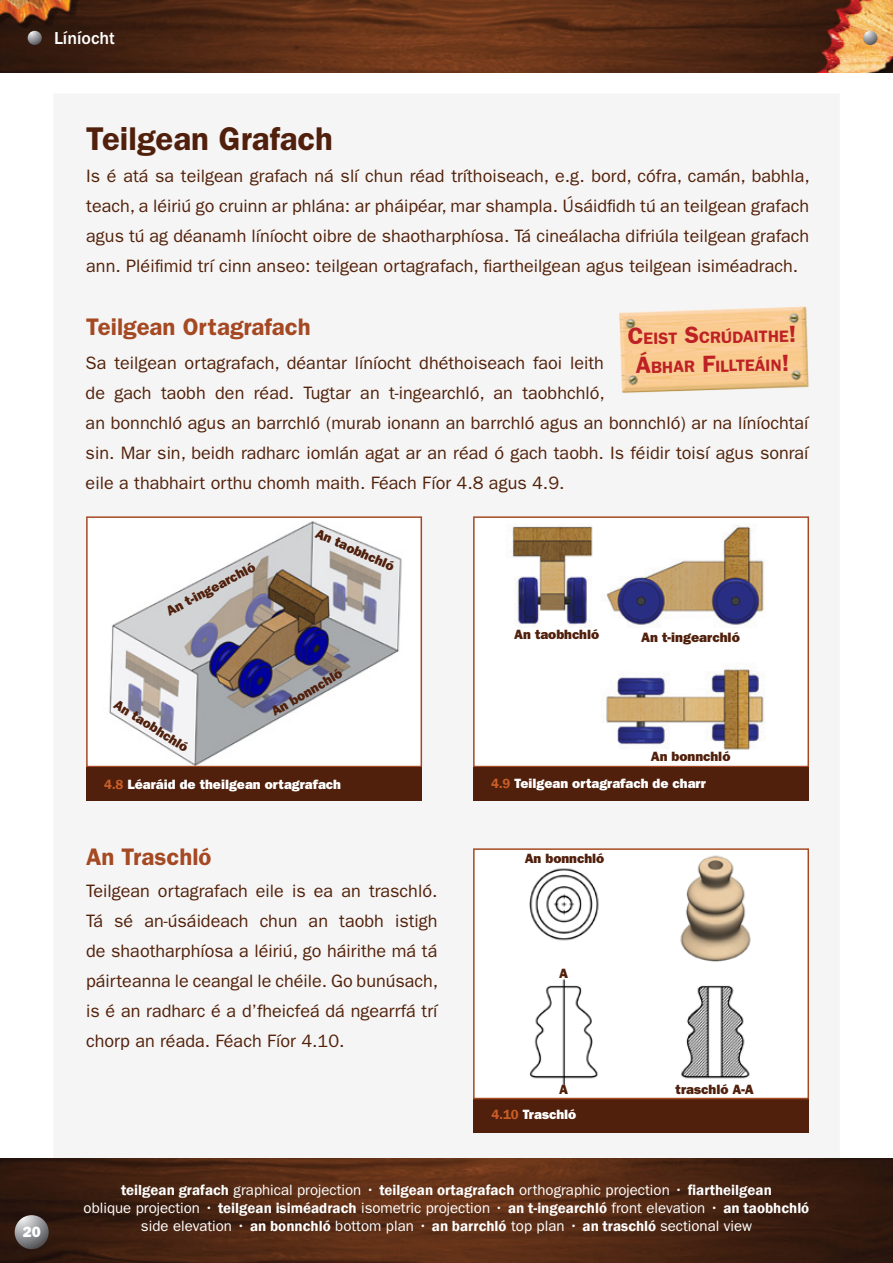
<style>
.page{position:relative;width:893px;height:1263px;background:#fff}
.page>*{position:absolute;margin:0;border:0;box-sizing:border-box;transform-origin:0 0}
.Section_Heading{font:600 33px "ITC Franklin Gothic Std";color:#50200c}
.Ceannteideal_2{font:600 24px "ITC Franklin Gothic Std";color:#a54923}
.Body_Copy{font:18px/30px "ITC Franklin Gothic Std";color:#522109;text-align:justify}
.header_text_for_book{font:500 18px "ITC Franklin Gothic Std";color:#fff}
.photo_caption_bold{font:600 16.5px "ITC Franklin Gothic Std";color:#be2125}
.t1{font:15px/18px "ITC Franklin Gothic Std";color:#fff;text-align:center}
.t2{font:15px "ITC Franklin Gothic Std Hvy";color:#fff}
.photo_caption_bold-2{font:13.65px "ITC Franklin Gothic Std Hvy";color:#50200c}
.photo_caption_bold-3{font:13.5px "ITC Franklin Gothic Std Hvy";color:#50200c}
.photo_caption_bold-4{font:13.5px "ITC Franklin Gothic Std Hvy";color:#fff}
.s1{font-size:23.55px}
.s2{font-family:"Franklin Gothic";font-weight:600;color:#cb5e28}
.s3{color:#50200c}
.s4{font-family:"Franklin Gothic";font-weight:600}
</style>
<div class="page">
<img style="left:0;top:1159px;width:893px;height:104px">
<img style="left:0;top:0;width:893px;height:72px">
<svg style="left:863px;top:31px;width:14px;height:14px"></svg>
<svg style="left:28px;top:31px;width:14px;height:14px"></svg>
<svg style="left:15px;top:1215px;width:34px;height:34px"></svg>
<img style="left:109px;top:521px;width:293px;height:243px">
<div style="left:86px;top:516px;width:336px;height:251px;border:2px solid #a54923"></div>
<div style="left:86px;top:767px;width:336px;height:34px;background:#50200c"></div>
<img style="left:509px;top:524px;width:256px;height:226px">
<div style="left:473px;top:516px;width:336px;height:251px;border:2px solid #a54923"></div>
<div style="left:473px;top:767px;width:336px;height:34px;background:#50200c"></div>
<img style="left:619px;top:306px;width:190px;height:88px">
<div style="left:473px;top:1099px;width:336px;height:34px;background:#50200c"></div>
<img style="left:529px;top:855px;width:222px;height:231px">
<div style="left:473px;top:848px;width:336px;height:251px;border:2px solid #a54923"></div>
<p class="header_text_for_book" style="left:54px;top:28px;width:62px">Líníocht</p>
<p class="t2" style="left:23px;top:1223px;width:19px">20</p>
<p class="Section_Heading" style="left:86px;top:119px;width:248px">Teilgean Grafach</p>
<p class="Body_Copy" style="left:86px;top:161px;width:725px">Is é atá sa teilgean grafach ná slí chun réad tríthoiseach, e.g. bord, cófra, camán, babhla, teach, a léiriú go cruinn ar phlána: ar pháipéar, mar shampla. Úsáidfidh tú an teilgean grafach agus tú ag déanamh líníocht oibre de shaotharphíosa. Tá cineálacha difriúla teilgean grafach ann. Pléifimid trí cinn anseo: teilgean ortagrafach, fiartheilgean agus teilgean isiméadrach.</p>
<p class="Ceannteideal_2" style="left:86px;top:313px;width:226px">Teilgean Ortagrafach</p>
<p class="Body_Copy" style="left:86px;top:348px;width:724px;text-align:left">Sa teilgean ortagrafach, déantar líníocht dhéthoiseach faoi leith<br>de gach taobh den réad. Tugtar an t-ingearchló, an taobhchló,<br>an bonnchló agus an barrchló (murab ionann an barrchló agus an bonnchló) ar na líníochtaí sin. Mar sin, beidh radharc iomlán agat ar an réad ó gach taobh. Is féidir toisí agus sonraí eile a thabhairt orthu chomh maith. Féach Fíor 4.8 agus 4.9.</p>
<p class="photo_caption_bold" style="left:627px;top:329px;width:170px;rotate:-1deg"><span class="s1">C</span>eist <span class="s1">S</span>c rúdaithe<span class="s1">!</span></p>
<p class="photo_caption_bold" style="left:636px;top:358px;width:155px;rotate:-1deg"><span class="s1">Á</span>bhar <span class="s1">F</span>illteáin<span class="s1">!</span></p>
<p class="photo_caption_bold-2" style="left:163px;top:605px;width:100px;rotate:-28deg">An t-ingearchló</p>
<p class="photo_caption_bold-3" style="left:319px;top:525px;width:87px;rotate:24deg">An taobhchló</p>
<p class="photo_caption_bold-3" style="left:119px;top:696px;width:87px;rotate:32deg">An taobhchló</p>
<p class="photo_caption_bold-3" style="left:268px;top:705px;width:81px;rotate:-30deg">An bonnchló</p>
<p class="photo_caption_bold-4" style="left:104px;top:777px;width:238px"><span class="s2">4.8</span> Léaráid de theilgean ortagrafach</p>
<p class="Ceannteideal_2" style="left:86px;top:842px;width:127px">An Traschló</p>
<p class="Body_Copy" style="left:86px;top:876px;width:354px">Teilgean ortagrafach eile is ea an traschló.<br>Tá sé an-úsáideach chun an taobh istigh de shaotharphíosa a léiriú, go háirithe má tá páirteanna le ceangal le chéile. Go bunúsach, is é an radharc é a d’fheicfeá dá ngearrfá trí <span class="s3">chorp</span> an réada. Féach Fíor 4.10.</p>
<p class="photo_caption_bold-3" style="left:514px;top:626px;width:87px">An taobhchló</p>
<p class="photo_caption_bold-2" style="left:641px;top:629px;width:100px">An t-ingearchló</p>
<p class="photo_caption_bold-3" style="left:651px;top:748px;width:81px">An bonnchló</p>
<p class="photo_caption_bold-4" style="left:491px;top:776px;width:216px"><span class="s2">4.9</span> Teilgean ortagrafach de charr</p>
<p class="photo_caption_bold-3" style="left:525px;top:851px;width:81px">An bonnchló</p>
<p class="photo_caption_bold-3" style="left:559px;top:966px;width:10px">A</p>
<p class="photo_caption_bold-3" style="left:559px;top:1081px;width:10px">A</p>
<p class="photo_caption_bold-4" style="left:491px;top:1107px;width:86px"><span class="s2">4.10</span> Traschló</p>
<p class="photo_caption_bold-3" style="left:676px;top:1081px;width:80px">traschló A-A</p>
<p class="t1" style="left:84px;top:1180px;width:727px"><span class="s4">teilgean grafach</span> graphical projection • <span class="s4">teilgean ortagrafach</span> orthographic projection • <span class="s4">fiartheilgean<br></span>oblique projection • <span class="s4">teilgean isiméadrach</span> isometric projection • <span class="s4">an t-ingearchló</span> front elevation • <span class="s4">an taobhchló </span>side elevation • <span class="s4">an bonnchló</span> bottom plan • <span class="s4">an barrchló</span> top plan • <span class="s4">an traschló</span> sectional view</p>
</div>
